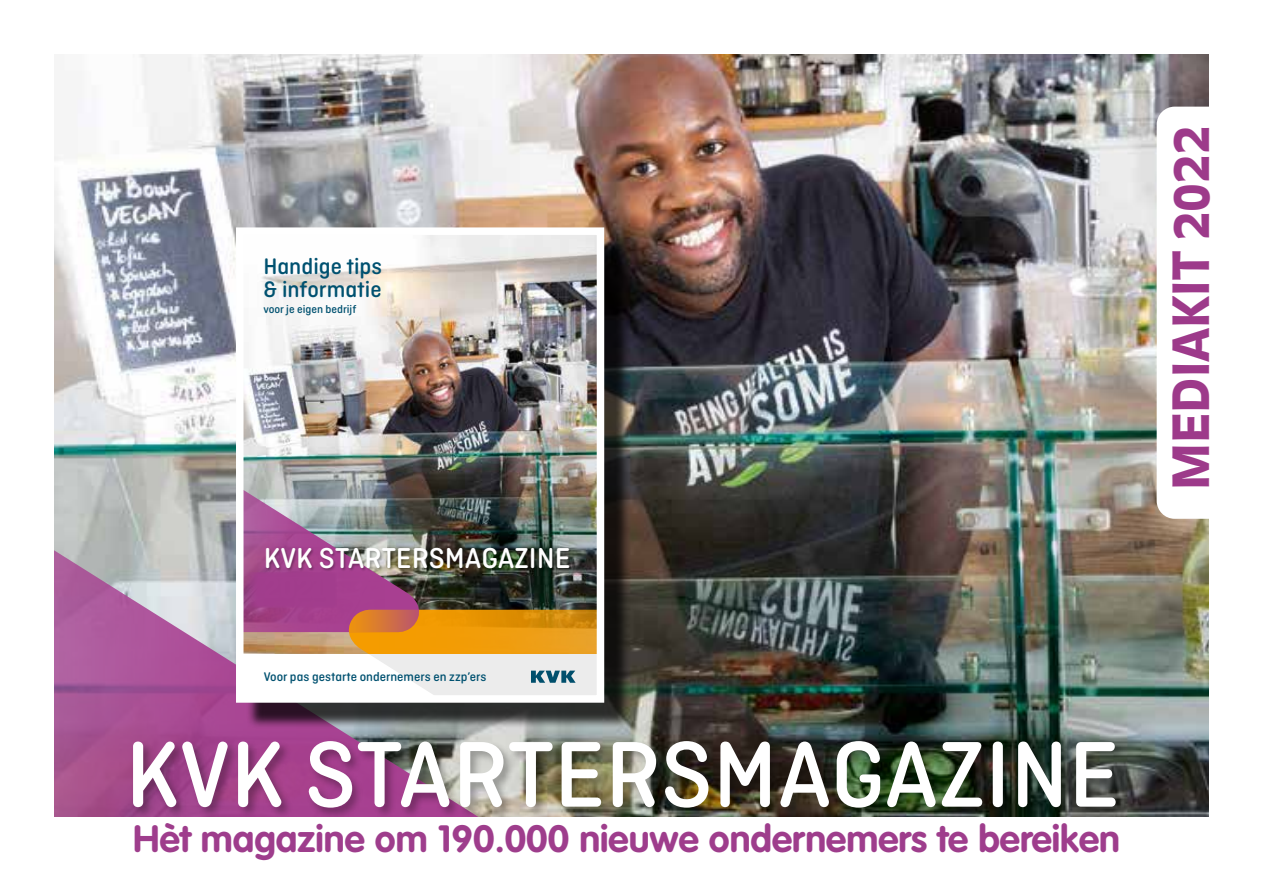
<style>
.page{position:relative;width:1263px;height:893px;background:#fff}
.page>*{position:absolute;margin:0;border:0;box-sizing:border-box;transform-origin:0 0}
.t1{font:500 98.4px/98.4px "Ciutadella Rounded";color:#fff}
.t2{font:900 49.5px "Balance";color:#9d3a8a}
.t3{font:700 37.5px "VAG Rounded";color:#9e3d8c}
.t4{font:500 30.3px "Ciutadella Rounded";color:#fff}
.t5{font:500 23.7px/23.7px "Ciutadella Rounded";color:#005170}
.t6{font:500 13.35px "Ciutadella Rounded";color:#005170}
.t7{font:500 11.85px "Ciutadella Rounded";color:#005170}
</style>
<div class="page">
<img style="left:54px;top:54px;width:1155px;height:763px">
<img style="left:54px;top:165px;width:588px;height:652px">
<div style="left:128px;top:739px;width:999px;height:78px;background:#000;opacity:.3"></div>
<div style="left:246px;top:237px;width:384px;height:492px;background:#000;opacity:.75"></div>
<img style="left:245px;top:236px;width:350px;height:418px">
<img style="left:245px;top:370px;width:178px;height:263px">
<div style="left:241px;top:654px;width:357px;height:45px;background:#fff"></div>
<svg style="left:345px;top:609px;width:250px;height:85px;background:#e5bb7a"></svg>
<div style="left:265px;top:547px;width:308px;height:56px;background:#000;opacity:.3"></div>
<div style="left:236px;top:227px;width:368px;height:476px;border:8px solid #fff"></div>
<svg style="left:1157px;top:107px;width:52px;height:412px"></svg>
<div style="left:245px;top:572px;width:92px;height:36px;background:#a23d8d"></div>
<p class="t5" style="left:263px;top:254px;width:120px">Handige tips &amp; informatie</p>
<p class="t7" style="left:263px;top:302px;width:94px">voor je eigen bedrijf</p>
<p class="t4" style="left:264px;top:541px;width:308px">KVK STARTERSMAGAZINE</p>
<p class="t6" style="left:264px;top:669px;width:224px">Voor pas gestarte ondernemers en zzp’ers</p>
<h1 class="t1" style="left:125px;top:726px;width:996px">KVK STARTERSMAGAZINE<br>2021</h1>
<p class="t3" style="left:133px;top:817px;width:988px">Hèt magazine om 190.000 nieuwe ondernemers te bereiken</p>
<h2 class="t2" style="left:1162px;top:490px;width:366px;rotate:-90deg">MEDIAKIT 2022</h2>
</div>
